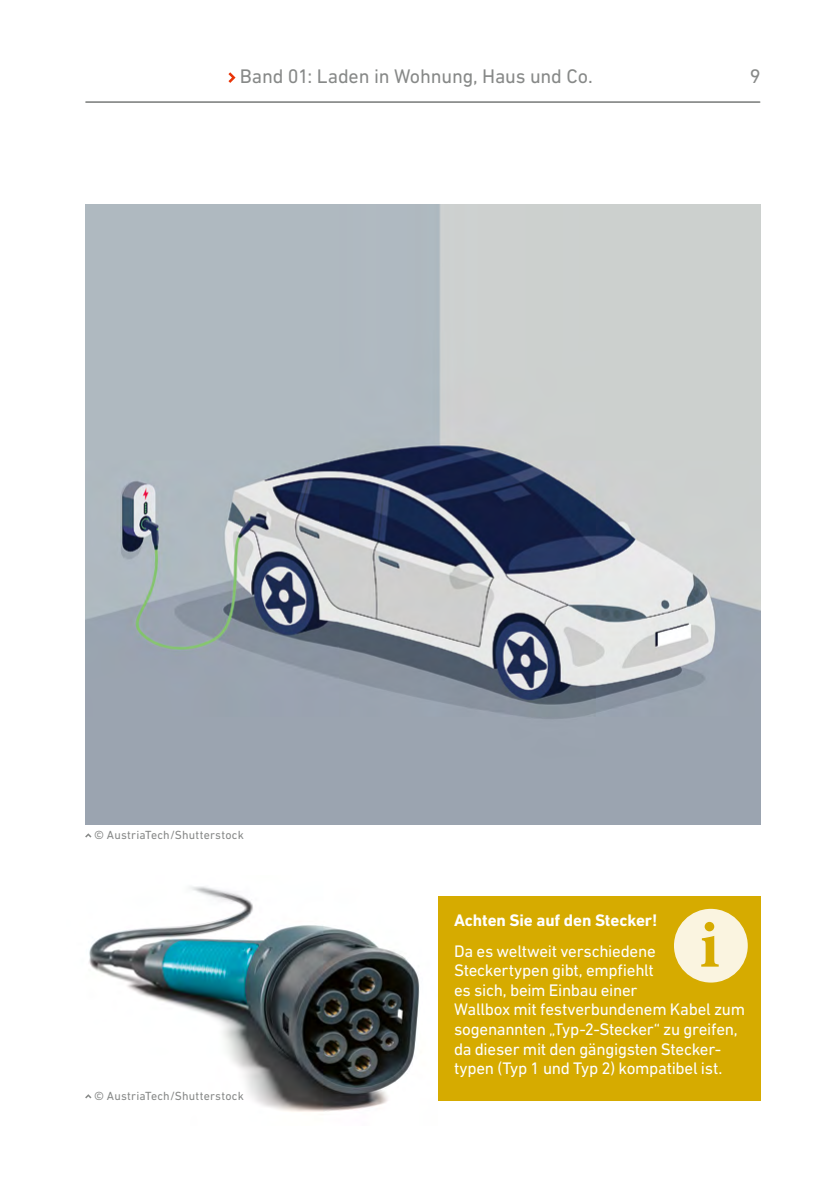
<style>
.page{position:relative;width:840px;height:1191px;background:#fff}
.page>*{position:absolute;margin:0;border:0;box-sizing:border-box;transform-origin:0 0}
.t1{font:20px "DIN Next LT Pro";letter-spacing:-.01em;color:#878988}
.P-Tipp{font:17px/19.6px "DIN Next LT Pro";letter-spacing:-.015em;color:#fff}
.P-Tipp_Headline{font:700 17px "DIN Next LT Pro";letter-spacing:-.005em;color:#fff}
.t2{font:12px "DIN Next LT Pro";letter-spacing:.015em;color:#878988}
</style>
<div class="page">
<hr style="left:86px;top:101px;width:673px;height:2px;background:#878988">
<svg style="left:228px;top:72px;width:7px;height:11px"></svg>
<div style="left:437px;top:896px;width:323px;height:204px;background:#d6ab00"></div>
<img style="left:86px;top:886px;width:334px;height:226px">
<svg style="left:674px;top:909px;width:73px;height:73px"></svg>
<svg style="left:85px;top:1094px;width:6px;height:4px"></svg>
<svg style="left:85px;top:833px;width:6px;height:4px"></svg>
<img style="left:85px;top:205px;width:675px;height:619px">
<p class="t1" style="left:240px;top:65px;width:354px">Band 01: Laden in Wohnung, Haus und Co.</p>
<p class="t1" style="left:749px;top:65px;width:12px">9</p>
<p class="t2" style="left:94px;top:828px;width:151px">© AustriaTech/Shutterstock</p>
<p class="t2" style="left:94px;top:1088px;width:151px">© AustriaTech/Shutterstock</p>
<p class="P-Tipp_Headline" style="left:454px;top:910px;width:205px">Achten Sie auf den Stecker!</p>
<p class="P-Tipp" style="left:454px;top:941px;width:292px">Da es weltweit verschiedene Steckertypen gibt, empfiehlt<br>es sich, beim Einbau einer<br>Wallbox mit festverbundenem Kabel zum sogenannten „Typ-2-Stecker“ zu greifen, da dieser mit den gängigsten Stecker&shy;typen (Typ 1 und Typ 2) kompatibel ist.</p>
</div>
